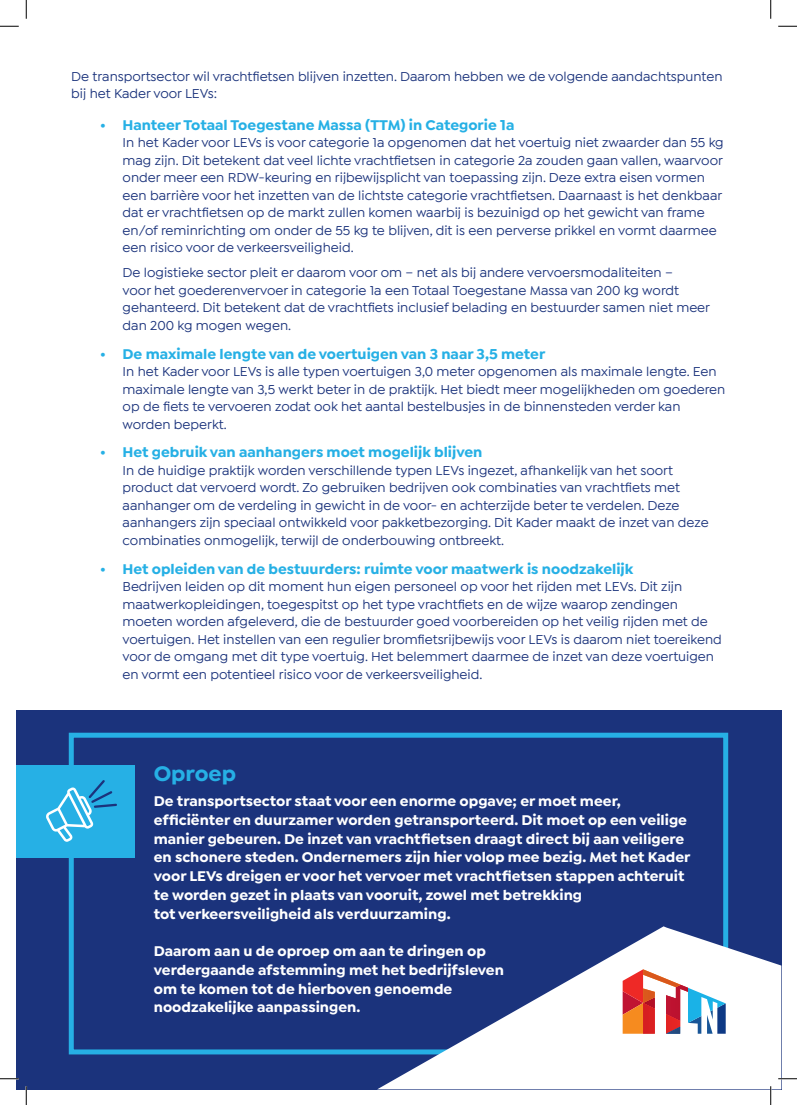
<style>
.page{position:relative;width:797px;height:1105px;background:#fff}
.page>*{position:absolute;margin:0;border:0;box-sizing:border-box;transform-origin:0 0}
.t1{font:700 22.5px "Isidora Sans";color:#26b0e5}
.t2{font:700 15px/18.8px "Isidora Sans";color:#fff}
.t3{font:700 15px "Isidora Sans";color:#26b0e5}
.t4{font:500 13.75px/17.5px "Isidora Sans";color:#1b337c}
</style>
<div class="page">
<div style="left:16px;top:710px;width:765px;height:379px;background:#1b337c"></div>
<div style="left:69px;top:733px;width:659px;height:321px;border:5px solid #26b0e5"></div>
<svg style="left:377px;top:926px;width:404px;height:163px;fill:#fff"></svg>
<svg style="left:622px;top:969px;width:103px;height:66px;background:#d2a7a7"></svg>
<div style="left:16px;top:766px;width:118px;height:92px;background:#26b0e5"></div>
<svg style="left:46px;top:780px;width:71px;height:62px"></svg>
<svg style="left:0;top:25px;width:19px;height:2px"></svg>
<svg style="left:778px;top:25px;width:19px;height:2px"></svg>
<svg style="left:0;top:1078px;width:19px;height:1px"></svg>
<svg style="left:778px;top:1078px;width:19px;height:1px"></svg>
<svg style="left:25px;top:0;width:2px;height:19px"></svg>
<svg style="left:25px;top:1086px;width:2px;height:19px"></svg>
<svg style="left:770px;top:0;width:1px;height:19px"></svg>
<svg style="left:770px;top:1086px;width:1px;height:19px"></svg>
<p class="t4" style="left:71px;top:67px;width:652px">De transportsector wil vrachtfietsen blijven inzetten. Daarom hebben we de volgende aandachtspunten bij het Kader voor LEVs:</p>
<p class="t3" style="left:100px;top:116px;width:416px">• Hanteer Totaal Toegestane Massa (TTM) in Categorie 1a</p>
<p class="t4" style="left:122px;top:134px;width:602px">In het Kader voor LEVs is voor categorie 1a opgenomen dat het voertuig niet zwaarder dan 55 kg mag zijn. Dit betekent dat veel lichte vrachtfietsen in categorie 2a zouden gaan vallen, waarvoor onder meer een RDW-keuring en rijbewijsplicht van toepassing zijn. Deze extra eisen vormen een barrière voor het inzetten van de lichtste categorie vrachtfietsen. Daarnaast is het denkbaar dat er vrachtfietsen op de markt zullen komen waarbij is bezuinigd op het gewicht van frame en/of reminrichting om onder de 55 kg te blijven, dit is een perverse prikkel en vormt daarmee een risico voor de verkeersveiligheid.</p>
<p class="t4" style="left:122px;top:264px;width:589px">De logistieke sector pleit er daarom voor om – net als bij andere vervoersmodaliteiten –<br>voor het goederenvervoer in categorie 1a een Totaal Toegestane Massa van 200 kg wordt gehanteerd. Dit betekent dat de vrachtfiets inclusief belading en bestuurder samen niet meer dan 200 kg mogen wegen.</p>
<p class="t3" style="left:100px;top:344px;width:447px">• De maximale lengte van de voertuigen van 3 naar 3,5 meter</p>
<p class="t4" style="left:122px;top:363px;width:604px">In het Kader voor LEVs is alle typen voertuigen 3,0 meter opgenomen als maximale lengte. Een maximale lengte van 3,5 werkt beter in de praktijk. Het biedt meer mogelijkheden om goederen op de fiets te vervoeren zodat ook het aantal bestelbusjes in de binnensteden verder kan worden beperkt.</p>
<p class="t3" style="left:100px;top:443px;width:384px">• Het gebruik van aanhangers moet mogelijk blijven</p>
<p class="t4" style="left:122px;top:462px;width:587px">In de huidige praktijk worden verschillende typen LEVs ingezet, afhankelijk van het soort product dat vervoerd wordt. Zo gebruiken bedrijven ook combinaties van vrachtfiets met aanhanger om de verdeling in gewicht in de voor- en achterzijde beter te verdelen. Deze aanhangers zijn speciaal ontwikkeld voor pakketbezorging. Dit Kader maakt de inzet van deze combinaties onmogelijk, terwijl de onderbouwing ontbreekt.</p>
<p class="t3" style="left:100px;top:559px;width:535px">• Het opleiden van de bestuurders: ruimte voor maatwerk is noodzakelijk</p>
<p class="t4" style="left:122px;top:578px;width:601px">Bedrijven leiden op dit moment hun eigen personeel op voor het rijden met LEVs. Dit zijn maatwerkopleidingen, toegespitst op het type vrachtfiets en de wijze waarop zendingen moeten worden afgeleverd, die de bestuurder goed voorbereiden op het veilig rijden met de voertuigen. Het instellen van een regulier bromfietsrijbewijs voor LEVs is daarom niet toereikend voor de omgang met dit type voertuig. Het belemmert daarmee de inzet van deze voertuigen en vormt een potentieel risico voor de verkeersveiligheid.</p>
<p class="t1" style="left:154px;top:760px;width:84px">Oproep</p>
<p class="t2" style="left:154px;top:792px;width:538px">De transportsector staat voor een enorme opgave; er moet meer, efficiënter en duurzamer worden getransporteerd. Dit moet op een veilige manier gebeuren. De inzet van vrachtfietsen draagt direct bij aan veiligere en schonere steden. Ondernemers zijn hier volop mee bezig. Met het Kader voor LEVs dreigen er voor het vervoer met vrachtfietsen stappen achteruit te worden gezet in plaats van vooruit, zowel met betrekking<br>tot verkeersveiligheid als verduurzaming.</p>
<p class="t2" style="left:154px;top:942px;width:352px">Daarom aan u de oproep om aan te dringen op verdergaande afstemming met het bedrijfsleven om te komen tot de hierboven genoemde noodzakelijke aanpassingen.</p>
</div>
